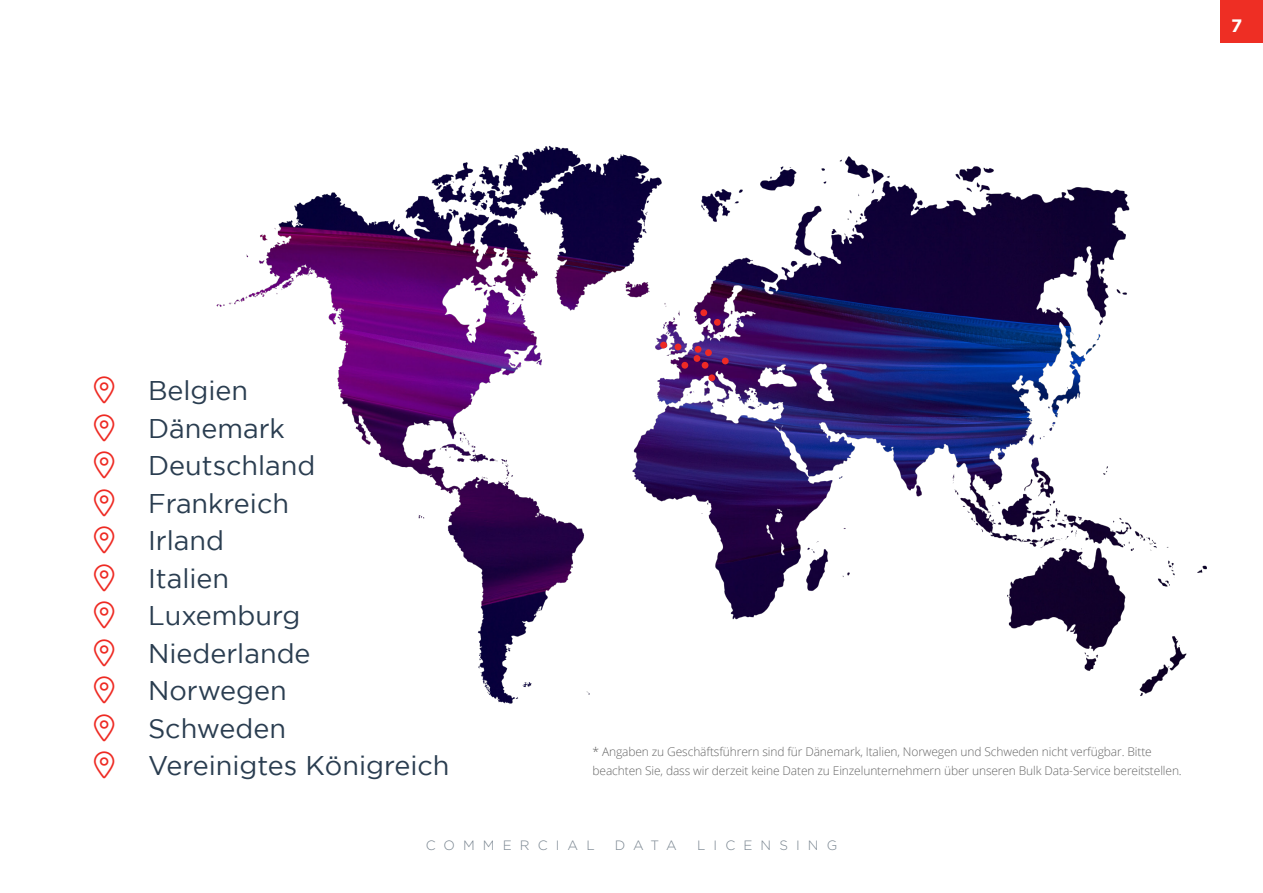
<style>
.page{position:relative;width:1263px;height:893px;background:#fff}
.page>*{position:absolute;margin:0;border:0;box-sizing:border-box;transform-origin:0 0}
.t1{font:27px "Gotham";color:#2a3d50}
.t2{font:300 27px "Font Awesome 6 Pro";color:#ee2a23}
.t3{font:700 18px "Gotham";color:#fff}
.t4{font:300 13.5px "Gotham";letter-spacing:.6em;color:#78848f}
.t5{font:300 12px "Open Sans";letter-spacing:-.01em;color:#666}
</style>
<div class="page">
<div style="left:1220px;top:0;width:43px;height:43px;background:#ee2e24"></div>
<img style="left:216px;top:145px;width:991px;height:559px">
<svg style="left:675px;top:344px;width:6px;height:6px"></svg>
<div style="left:708px;top:374px;width:7px;height:7px;background:#ee2a25;border-radius:50%"></div>
<div style="left:660px;top:342px;width:7px;height:6px;background:#ee2a25;border-radius:50%"></div>
<div style="left:681px;top:362px;width:7px;height:7px;background:#ee2a25;border-radius:50%"></div>
<div style="left:702px;top:362px;width:6px;height:7px;background:#ee2a25;border-radius:50%"></div>
<div style="left:693px;top:355px;width:7px;height:7px;background:#ee2a25;border-radius:50%"></div>
<div style="left:705px;top:349px;width:7px;height:7px;background:#ee2a25;border-radius:50%"></div>
<div style="left:722px;top:358px;width:7px;height:6px;background:#ee2a25;border-radius:50%"></div>
<div style="left:695px;top:346px;width:6px;height:7px;background:#ee2a25;border-radius:50%"></div>
<div style="left:714px;top:319px;width:7px;height:7px;background:#ee2a25;border-radius:50%"></div>
<div style="left:700px;top:309px;width:7px;height:7px;background:#ee2a25;border-radius:50%"></div>
<h2 class="t3" style="left:1231px;top:15px;width:13px">7</h2>
<p class="t2" style="left:94px;top:377px;width:22px">●□▼□■□▼</p>
<p class="t1" style="left:148px;top:376px;width:102px">Belgien</p>
<p class="t2" style="left:94px;top:414px;width:22px">●□▼□■□▼</p>
<p class="t1" style="left:148px;top:413px;width:138px">Dänemark</p>
<p class="t2" style="left:94px;top:452px;width:22px">●□▼□■□▼</p>
<p class="t1" style="left:148px;top:451px;width:169px">Deutschland</p>
<p class="t2" style="left:94px;top:489px;width:22px">●□▼□■□▼</p>
<p class="t1" style="left:148px;top:488px;width:143px">Frankreich</p>
<p class="t2" style="left:94px;top:527px;width:22px">●□▼□■□▼</p>
<p class="t1" style="left:148px;top:526px;width:78px">Irland</p>
<p class="t2" style="left:94px;top:564px;width:22px">●□▼□■□▼</p>
<p class="t1" style="left:148px;top:563px;width:83px">Italien</p>
<p class="t2" style="left:94px;top:602px;width:22px">●□▼□■□▼</p>
<p class="t1" style="left:148px;top:601px;width:154px">Luxemburg</p>
<p class="t2" style="left:94px;top:639px;width:22px">●□▼□■□▼</p>
<p class="t1" style="left:148px;top:638px;width:164px">Niederlande</p>
<p class="t2" style="left:94px;top:677px;width:22px">●□▼□■□▼</p>
<p class="t1" style="left:148px;top:676px;width:140px">Norwegen</p>
<p class="t2" style="left:94px;top:714px;width:22px">●□▼□■□▼</p>
<p class="t1" style="left:148px;top:713px;width:140px">Schweden</p>
<p class="t2" style="left:94px;top:752px;width:22px">●□▼□■□▼</p>
<p class="t1" style="left:148px;top:751px;width:303px">Vereinigtes Königreich</p>
<p class="t5" style="left:592px;top:743px;width:561px">* Angaben zu Geschäftsführern sind für Dänemark, Italien, Norwegen und Schweden nicht verfügbar. Bitte</p>
<p class="t5" style="left:592px;top:763px;width:591px">beachten Sie, dass wir derzeit keine Daten zu Einzelunternehmern über unseren Bulk Data-Service bereitstellen.</p>
<p class="t4" style="left:426px;top:838px;width:170px">COMMERCIAL</p>
<p class="t4" style="left:615px;top:838px;width:63px">DATA</p>
<p class="t4" style="left:697px;top:838px;width:142px">LICENSING</p>
</div>
